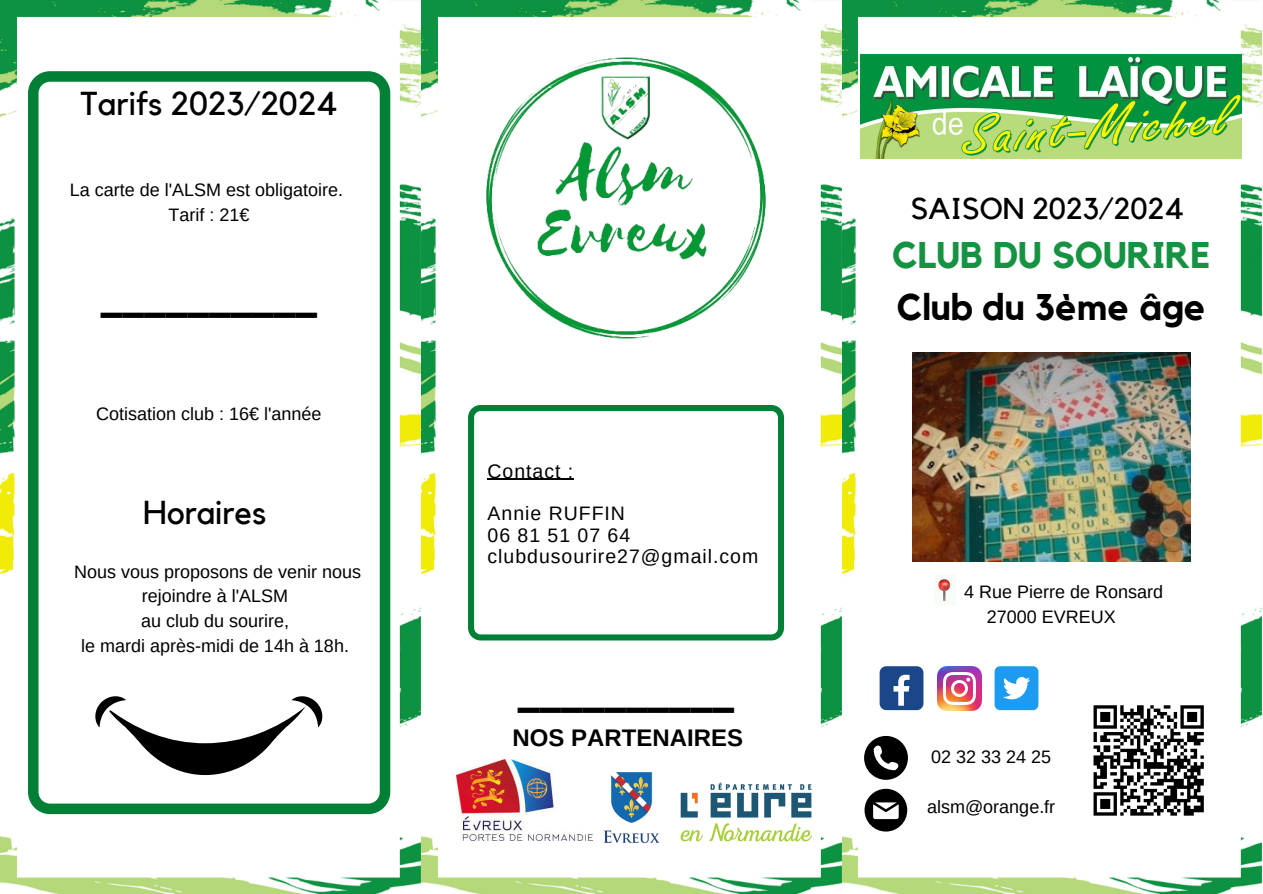
<style>
.page{position:relative;width:1263px;height:894px;background:#fff}
.page>*{position:absolute;margin:0;border:0;box-sizing:border-box;transform-origin:0 0}
.t1{font:800 43.2px "Open Sans";color:#000}
.t2{font:700 36.9px "Kollektif";color:#159342}
.t3{font:700 36.9px "Kollektif";color:#000}
.t4{font:33px "Kollektif";color:#000}
.t5{font:30px "Kollektif";color:#000}
.t6{font:700 24px "Arimo";color:#000}
.t7{font:19.5px "Arimo";letter-spacing:.05em;color:#000}
.t8{font:18px/24.8px "Arimo";color:#000;text-align:center}
</style>
<div class="page">
<img style="left:0;top:0;width:1262px;height:893px">
<img style="left:861px;top:55px;width:381px;height:103px">
<svg style="left:468px;top:405px;width:316px;height:235px"></svg>
<img style="left:934px;top:574px;width:22px;height:31px">
<img style="left:578px;top:753px;width:107px;height:106px">
<img style="left:456px;top:758px;width:136px;height:81px">
<img style="left:680px;top:770px;width:132px;height:87px">
<svg style="left:864px;top:735px;width:44px;height:44px"></svg>
<svg style="left:864px;top:788px;width:43px;height:43px"></svg>
<svg style="left:28px;top:71px;width:362px;height:742px"></svg>
<div style="left:880px;top:666px;width:43px;height:44px;background:#1a4789;border-radius:7px"></div>
<svg style="left:893px;top:674px;width:16px;height:31px"></svg>
<img style="left:938px;top:666px;width:44px;height:44px">
<div style="left:995px;top:666px;width:43px;height:44px;background:#1d9bf0;border-radius:5px"></div>
<svg style="left:1003px;top:677px;width:27px;height:22px"></svg>
<img style="left:446px;top:17px;width:361px;height:361px">
<img style="left:912px;top:352px;width:278px;height:209px">
<hr style="left:488px;top:478px;width:86px;height:1px;background:#000">
<div style="left:1087px;top:698px;width:123px;height:124px;background:#fff"></div>
<svg style="left:1093px;top:705px;width:111px;height:111px"></svg>
<p class="t4" style="left:81px;top:88px;width:258px">Tarifs 2023/2024</p>
<p class="t8" style="left:70px;top:178px;width:275px">La carte de l'ALSM est obligatoire.</p>
<p class="t8" style="left:169px;top:202px;width:82px">Tarif : 21€</p>
<p class="t1" style="left:101px;top:263px;width:218px">__________</p>
<p class="t8" style="left:96px;top:401px;width:227px">Cotisation club : 16€ l'année</p>
<p class="t4" style="left:143px;top:497px;width:125px">Horaires</p>
<p class="t8" style="left:74px;top:559px;width:288px">Nous vous proposons de venir nous rejoindre à l'ALSM</p>
<p class="t8" style="left:141px;top:608px;width:149px">au club du sourire,</p>
<p class="t8" style="left:81px;top:633px;width:269px">le mardi après-midi de 14h à 18h.</p>
<p class="t7" style="left:488px;top:459px;width:87px">Contact :</p>
<p class="t7" style="left:488px;top:502px;width:139px">Annie RUFFIN</p>
<p class="t7" style="left:488px;top:524px;width:144px">06 81 51 07 64</p>
<p class="t7" style="left:488px;top:545px;width:272px">clubdusourire27@gmail.com</p>
<p class="t1" style="left:518px;top:658px;width:218px">__________</p>
<p class="t6" style="left:512px;top:723px;width:232px">NOS PARTENAIRES</p>
<p class="t5" style="left:911px;top:195px;width:274px">SAISON 2023/2024</p>
<p class="t2" style="left:892px;top:238px;width:320px">CLUB DU SOURIRE</p>
<p class="t3" style="left:897px;top:289px;width:311px">Club du 3ème âge</p>
<p class="t8" style="left:964px;top:579px;width:200px">4 Rue Pierre de Ronsard</p>
<p class="t8" style="left:987px;top:604px;width:130px">27000 EVREUX</p>
<p class="t8" style="left:931px;top:744px;width:121px">02 32 33 24 25</p>
<p class="t8" style="left:927px;top:793px;width:130px">alsm@orange.fr</p>
</div>
